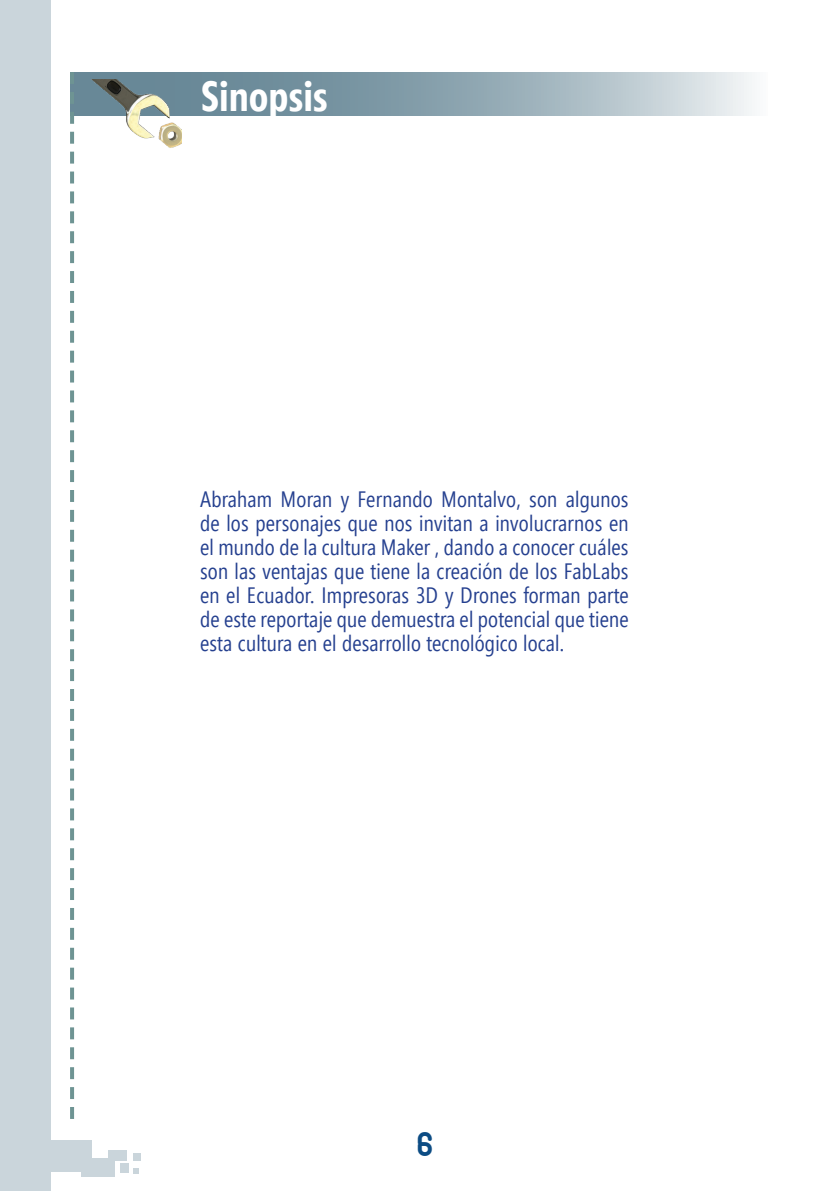
<style>
.page{position:relative;width:840px;height:1191px;background:#fff}
.page>*{position:absolute;margin:0;border:0;box-sizing:border-box;transform-origin:0 0}
.t1{font:700 42px "Segoe Condensed";color:#fff}
.t2{font:34px "Nanosecond Thick BRK";color:#0c4c84}
.Paragraph_Style_1{font:22.2px/24px "Segoe Condensed";letter-spacing:.01em;color:#25408f;text-align:justify}
</style>
<div class="page">
<div style="left:0;top:0;width:51px;height:1191px;background:#cad5db"></div>
<div style="left:37px;top:1139px;width:55px;height:32px;background:#cad5db"></div>
<div style="left:81px;top:1158px;width:33px;height:18px;background:#cad5db"></div>
<div style="left:109px;top:1150px;width:18px;height:10px;background:#cad5db"></div>
<svg style="left:133px;top:1168px;width:5px;height:5px"></svg>
<div style="left:120px;top:1163px;width:9px;height:9px;background:#cad5db"></div>
<div style="left:133px;top:1153px;width:8px;height:7px;background:#cad5db"></div>
<svg style="left:74px;top:72px;width:678px;height:44px;background:#97acb7"></svg>
<svg style="left:70px;top:72px;width:4px;height:1047px"></svg>
<img style="left:74px;top:79px;width:107px;height:103px">
<p class="t1" style="left:201px;top:70px;width:128px">Sinopsis</p>
<p class="Paragraph_Style_1" style="left:200px;top:487px;width:430px">Abraham Moran y Fernando Montalvo, son algunos de los personajes que nos invitan a involucrarnos en el mundo de la cultura Maker , dando a conocer cuáles son las ventajas que tiene la creación de los FabLabs en el Ecuador. Impresoras 3D y Drones forman parte de este reportaje que demuestra el potencial que tiene esta cultura en el desarrollo tecnológico local.</p>
<h2 class="t2" style="left:417px;top:1126px;width:17px">6</h2>
</div>
